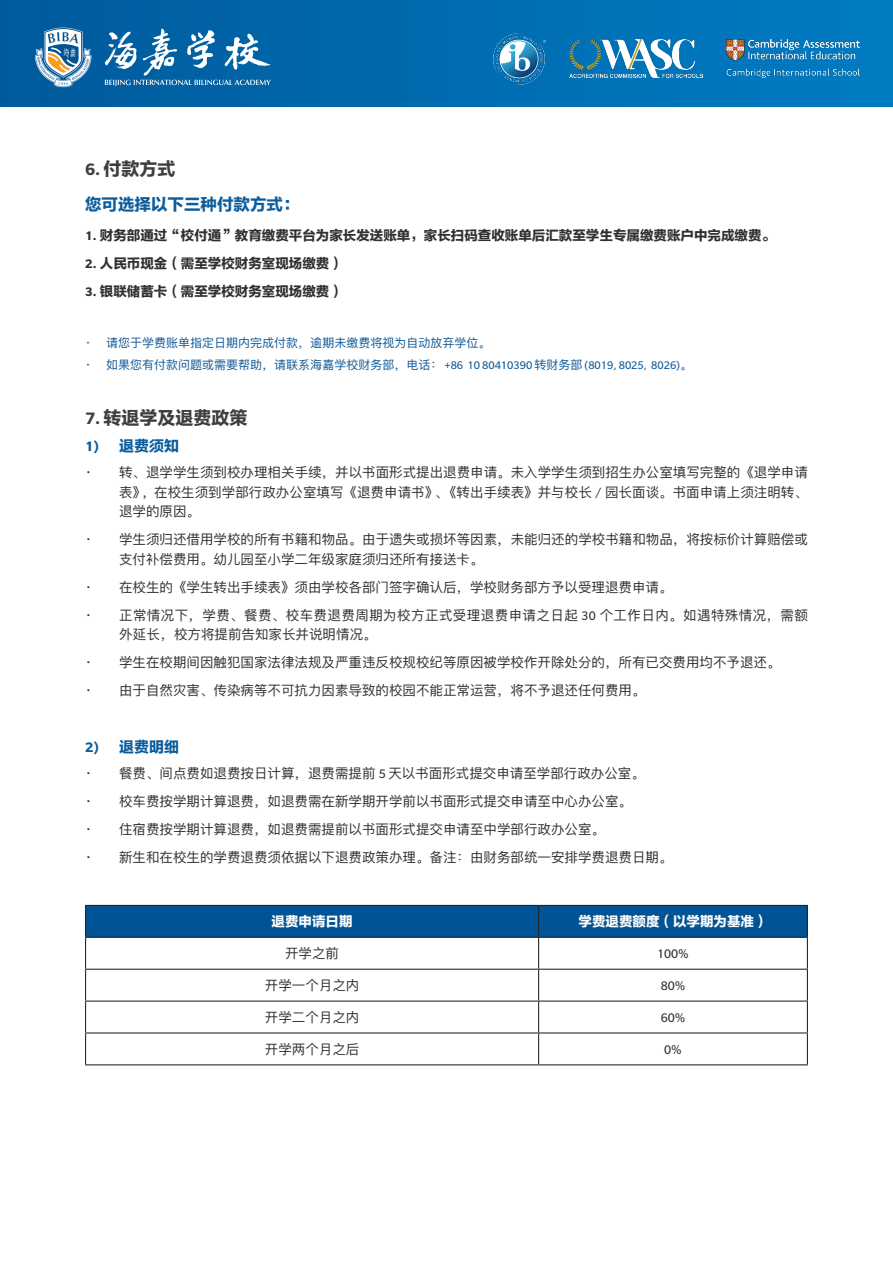
<style>
.page{position:relative;width:893px;height:1263px;background:#fff}
.page>*{position:absolute;margin:0;border:0;box-sizing:border-box;transform-origin:0 0}
.小标题{font:18px "FZLTDHK GBK1 0";color:#3e3e3f}
.小标题_EN{font:16.5px "FZLTDHK GBK1 0";color:#0b5d9d}
.迷你标题{font:15px "FZLTDHK GBK1 0";color:#0b5d9d}
.正文{font:13.5px/19.5px "Ping Fang SC";color:#312f30;text-align:justify}
.正文-2{font:13.5px "FZLTDHK GBK1 0";color:#312f30}
.正文-3{font:13.5px/19.5px "Ping Fang SC";letter-spacing:.03em;color:#312f30}
.迷你标题-2{font:13.5px "FZLTDHK GBK1 0";color:#fff}
.正文-4{font:13.5px "Slate Pro";color:#312f30}
.正文-5{font:12px "Ping Fang SC";color:#0d599a}
.s1{font-family:"Slate Pro";font-weight:700}
.s2{font-weight:600}
.s3{font-family:"Slate Pro"}
</style>
<div class="page">
<div style="left:0;top:0;width:893px;height:106px;background:linear-gradient(to right,#005a9c,#007cc4)"></div>
<img style="left:493px;top:31px;width:57px;height:55px">
<img style="left:569px;top:40px;width:134px;height:37px">
<img style="left:726px;top:39px;width:134px;height:39px">
<svg style="left:35px;top:28px;width:56px;height:59px"></svg>
<svg style="left:105px;top:29px;width:166px;height:57px;background:#3984b8"></svg>
<div style="left:86px;top:906px;width:721px;height:31px;background:#005495"></div>
<hr style="left:85px;top:905px;width:454px;height:1px;background:#231f20">
<hr style="left:85px;top:906px;width:1px;height:31px;background:#231f20">
<hr style="left:539px;top:905px;width:269px;height:1px;background:#231f20">
<hr style="left:538px;top:906px;width:1px;height:31px;background:#231f20">
<hr style="left:807px;top:906px;width:1px;height:31px;background:#231f20">
<hr style="left:85px;top:937px;width:454px;height:1px;background:#231f20">
<hr style="left:85px;top:938px;width:1px;height:31px;background:#231f20">
<hr style="left:539px;top:937px;width:269px;height:1px;background:#231f20">
<hr style="left:538px;top:938px;width:1px;height:31px;background:#231f20">
<hr style="left:807px;top:938px;width:1px;height:31px;background:#231f20">
<hr style="left:85px;top:969px;width:454px;height:1px;background:#231f20">
<hr style="left:85px;top:970px;width:1px;height:30px;background:#231f20">
<hr style="left:539px;top:969px;width:269px;height:1px;background:#231f20">
<hr style="left:538px;top:970px;width:1px;height:30px;background:#231f20">
<hr style="left:807px;top:970px;width:1px;height:30px;background:#231f20">
<hr style="left:85px;top:1000px;width:454px;height:2px;background:#231f20">
<hr style="left:85px;top:1002px;width:1px;height:30px;background:#231f20">
<hr style="left:539px;top:1000px;width:269px;height:2px;background:#231f20">
<hr style="left:538px;top:1002px;width:1px;height:30px;background:#231f20">
<hr style="left:807px;top:1002px;width:1px;height:30px;background:#231f20">
<hr style="left:85px;top:1032px;width:454px;height:1px;background:#231f20">
<hr style="left:85px;top:1033px;width:1px;height:31px;background:#231f20">
<hr style="left:539px;top:1032px;width:269px;height:1px;background:#231f20">
<hr style="left:538px;top:1033px;width:1px;height:31px;background:#231f20">
<hr style="left:807px;top:1033px;width:1px;height:31px;background:#231f20">
<hr style="left:85px;top:1064px;width:454px;height:1px;background:#231f20">
<hr style="left:539px;top:1064px;width:269px;height:1px;background:#231f20">
<p class="小标题" style="left:85px;top:159px;width:92px"><span class="s1">6.</span> 付款方式</p>
<p class="小标题_EN" style="left:85px;top:195px;width:216px">您可选择以下三种付款方式：</p>
<p class="正文-2" style="left:85px;top:228px;width:691px"><span class="s1">1.</span> 财务部通过“校付通”教育缴费平台为家长发送账单，家长扫码查收账单后汇款至学生专属缴费账户中完成缴费。</p>
<p class="正文-2" style="left:85px;top:256px;width:259px"><span class="s1">2.</span> 人民币现金（需至学校财务室现场缴费）</p>
<p class="正文-2" style="left:85px;top:284px;width:259px"><span class="s1">3.</span> 银联储蓄卡（需至学校财务室现场缴费）</p>
<p class="正文-5" style="left:85px;top:335px;width:407px"><span class="s2">·</span> 请您于学费账单指定日期内完成付款，逾期未缴费将视为自动放弃学位。</p>
<p class="正文-5" style="left:85px;top:357px;width:609px"><span class="s2">·</span> 如果您有付款问题或需要帮助，请联系海嘉学校财务部，电话： <span class="s3">+86 10 80410390</span> 转财务部 <span class="s3">(8019, 8025, 8026)</span>。</p>
<p class="小标题" style="left:85px;top:408px;width:164px"><span class="s1">7.</span> 转退学及退费政策</p>
<p class="迷你标题" style="left:85px;top:438px;width:96px"><span class="s1">1)</span> 退费须知</p>
<p class="正文" style="left:119px;top:462px;width:690px;text-indent:-34px"><span class="s2">·</span> 转、退学学生须到校办理相关手续，并以书面形式提出退费申请。未入学学生须到招生办公室填写完整的《退学申请表》，在校生须到学部行政办公室填写《退费申请书》、《转出手续表》并与校长 <span class="s3">/</span> 园长面谈。书面申请上须注明转、退学的原因。</p>
<p class="正文" style="left:119px;top:529px;width:690px;text-indent:-34px"><span class="s2">·</span> 学生须归还借用学校的所有书籍和物品。由于遗失或损坏等因素，未能归还的学校书籍和物品，将按标价计算赔偿或支付补偿费用。幼儿园至小学二年级家庭须归还所有接送卡。</p>
<p class="正文" style="left:85px;top:577px;width:589px"><span class="s2">·</span> 在校生的《学生转出手续表》须由学校各部门签字确认后，学校财务部方予以受理退费申请。</p>
<p class="正文-3" style="left:119px;top:605px;width:690px;text-indent:-34px"><span class="s2">·</span> 正常情况下，学费、餐费、校车费退费周期为校方正式受理退费申请之日起 <span class="s3">30</span> 个工作日内。如遇特殊情况，需额外延长，校方将提前告知家长并说明情况。</p>
<p class="正文" style="left:85px;top:652px;width:697px"><span class="s2">·</span> 学生在校期间因触犯国家法律法规及严重违反校规校纪等原因被学校作开除处分的，所有已交费用均不予退还。</p>
<p class="正文" style="left:85px;top:680px;width:562px"><span class="s2">·</span> 由于自然灾害、传染病等不可抗力因素导致的校园不能正常运营，将不予退还任何费用。</p>
<p class="迷你标题" style="left:85px;top:739px;width:96px"><span class="s1">2)</span> 退费明细</p>
<p class="正文" style="left:85px;top:763px;width:561px"><span class="s2">·</span> 餐费、间点费如退费按日计算，退费需提前 <span class="s3">5</span> 天以书面形式提交申请至学部行政办公室。</p>
<p class="正文" style="left:85px;top:791px;width:549px"><span class="s2">·</span> 校车费按学期计算退费，如退费需在新学期开学前以书面形式提交申请至中心办公室。</p>
<p class="正文" style="left:85px;top:819px;width:522px"><span class="s2">·</span> 住宿费按学期计算退费，如退费需提前以书面形式提交申请至中学部行政办公室。</p>
<p class="正文" style="left:85px;top:847px;width:589px"><span class="s2">·</span> 新生和在校生的学费退费须依据以下退费政策办理。备注：由财务部统一安排学费退费日期。</p>
<p class="迷你标题-2" style="left:272px;top:914px;width:82px">退费申请日期</p>
<p class="迷你标题-2" style="left:578px;top:914px;width:190px">学费退费额度（以学期为基准）</p>
<p class="正文" style="left:285px;top:943px;width:55px">开学之前</p>
<p class="正文-4" style="left:657px;top:947px;width:33px">100%</p>
<p class="正文" style="left:265px;top:975px;width:96px">开学一个月之内</p>
<p class="正文-4" style="left:661px;top:979px;width:26px">80%</p>
<p class="正文" style="left:265px;top:1007px;width:96px">开学二个月之内</p>
<p class="正文-4" style="left:661px;top:1010px;width:26px">60%</p>
<p class="正文" style="left:265px;top:1039px;width:96px">开学两个月之后</p>
<p class="正文-4" style="left:664px;top:1042px;width:19px">0%</p>
</div>
